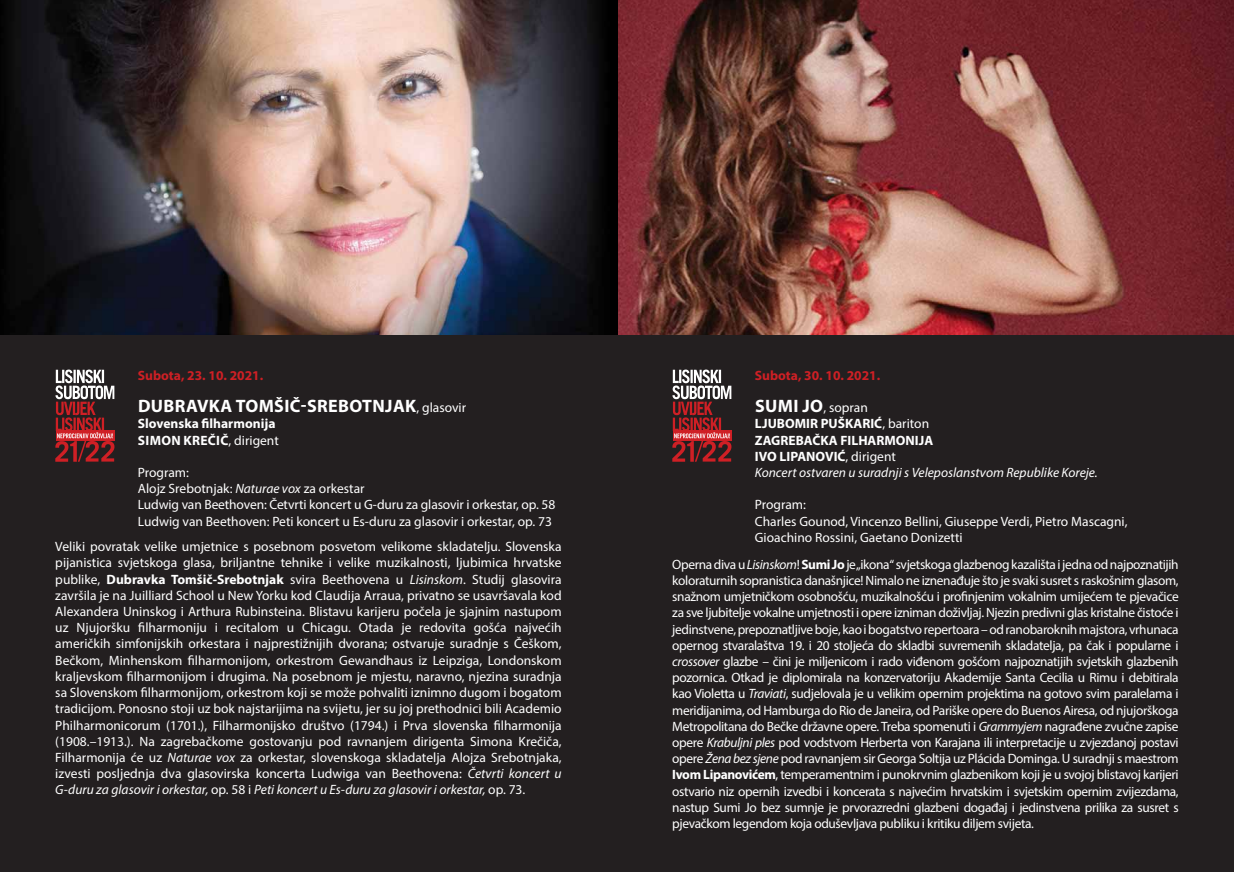
<style>
.page{position:relative;width:1234px;height:872px;background:#fff}
.page>*{position:absolute;margin:0;border:0;box-sizing:border-box;transform-origin:0 0}
.t1{font:700 18px "Myriad Pro";letter-spacing:.02em;color:#fff}
.t2{font:13.5px/16.2px "Myriad Pro";color:#fff}
.t3{font:italic 13.5px/16.2px "Myriad Pro";color:#fff}
.t4{font:700 13.5px/16.2px "Myriad Pro";color:#fff}
.t5{font:700 13.5px "Myriad Pro";color:#cf1f25}
.s1{font-weight:400;font-size:13.5px}
.s2{font-weight:400}
.s3{font-style:italic}
.s4{font-weight:700}
.s5{font-weight:700;font-style:normal;font-size:18px}
.s6{font-style:normal}
.s7{font-weight:700;font-style:normal}
</style>
<div class="page">
<div style="left:617px;top:335px;width:616px;height:537px;background:#231f20"></div>
<div style="left:0;top:335px;width:617px;height:537px;background:#231f20"></div>
<img style="left:617px;top:0;width:616px;height:334px">
<img style="left:0;top:0;width:617px;height:334px">
<svg style="left:672px;top:369px;width:59px;height:93px"></svg>
<svg style="left:55px;top:369px;width:59px;height:93px"></svg>
<p class="t5" style="left:138px;top:366px;width:127px">Subota, 23. 10. 2021.</p>
<h1 class="t1" style="left:138px;top:394px;width:329px">DUBRAVKA TOMŠIČ-SREBOTNJAK<span class="s1">, glasovir</span></h1>
<p class="t4" style="left:138px;top:415px;width:142px">Slovenska filharmonija<br>SIMON KREČIČ<span class="s2">, dirigent</span></p>
<p class="t2" style="left:138px;top:464px;width:419px">Program:<br>Alojz Srebotnjak: <span class="s3">Naturae vox</span> za orkestar<br>Ludwig van Beethoven: Četvrti koncert u G-duru za glasovir i orkestar, op. 58<br>Ludwig van Beethoven: Peti koncert u Es-duru za glasovir i orkestar, op. 73</p>
<p class="t2" style="left:55px;top:538px;width:508px;text-align:justify">Veliki povratak velike umjetnice s posebnom posvetom velikome skladatelju. Slovenska pijanistica svjetskoga glasa, briljantne tehnike i velike muzikalnosti, ljubimica hrvatske publike, <span class="s4">Dubravka Tomšič-Srebotnjak</span> svira Beethovena u <span class="s3">Lisinskom</span>. Studij glasovira završila je na Juilliard School u New Yorku kod Claudija Arraua, privatno se usavršavala kod Alexandera Uninskog i Arthura Rubinsteina. Blistavu karijeru počela je sjajnim nastupom uz Njujoršku filharmoniju i recitalom u Chicagu. Otada je redovita gošća najvećih američkih simfonijskih orkestara i najprestižnijih dvorana; ostvaruje suradnje s Češkom, Bečkom, Minhenskom filharmonijom, orkestrom Gewandhaus iz Leipziga, Londonskom kraljevskom filharmonijom i drugima. Na posebnom je mjestu, naravno, njezina suradnja sa Slovenskom filharmonijom, orkestrom koji se može pohvaliti iznimno dugom i bogatom tradicijom. Ponosno stoji uz bok najstarijima na svijetu, jer su joj prethodnici bili Academio Philharmonicorum (1701.), Filharmonijsko društvo (1794.) i Prva slovenska filharmonija (1908.–1913.). Na zagrebačkome gostovanju pod ravnanjem dirigenta Simona Krečiča, Filharmonija će uz <span class="s3">Naturae vox</span> za orkestar, slovenskoga skladatelja Alojza Srebotnjaka, izvesti posljednja dva glasovirska koncerta Ludwiga van Beethovena: <span class="s3">Četvrti koncert u G-duru za glasovir i orkestar,</span> op. 58 i <span class="s3">Peti koncert u Es-duru za glasovir i orkestar,</span> op. 73.</p>
<p class="t5" style="left:754px;top:366px;width:127px">Subota, 30. 10. 2021.</p>
<p class="t3" style="left:754px;top:399px;width:344px"><span class="s5">SUMI JO</span><span class="s6">, sopran<br></span><span class="s7">LJUBOMIR PUŠKARIĆ</span><span class="s6">, bariton<br></span><span class="s7">ZAGREBAČKA FILHARMONIJA<br>IVO LIPANOVIĆ</span><span class="s6">, dirigent<br></span>Koncert ostvaren u suradnji s Veleposlanstvom Republike Koreje.</p>
<p class="t2" style="left:754px;top:496px;width:374px">Program:<br>Charles Gounod, Vincenzo Bellini, Giuseppe Verdi, Pietro Mascagni,<br>Gioachino Rossini, Gaetano Donizetti</p>
<p class="t2" style="left:672px;top:556px;width:508px;text-align:justify">Operna diva u <span class="s3">Lisinskom</span>! <span class="s4">Sumi Jo</span> je „ikona“ svjetskoga glazbenog kazališta i jedna od najpoznatijih koloraturnih sopranistica današnjice! Nimalo ne iznenađuje što je svaki susret s raskošnim glasom, snažnom umjetničkom osobnošću, muzikalnošću i profinjenim vokalnim umijećem te pjevačice za sve ljubitelje vokalne umjetnosti i opere izniman doživljaj. Njezin predivni glas kristalne čistoće i jedinstvene, prepoznatljive boje, kao i bogatstvo repertoara – od ranobaroknih majstora, vrhunaca opernog stvaralaštva 19. i 20 stoljeća do skladbi suvremenih skladatelja, pa čak i popularne i <span class="s3">crossover</span> glazbe – čini je miljenicom i rado viđenom gošćom najpoznatijih svjetskih glazbenih pozornica. Otkad je diplomirala na konzervatoriju Akademije Santa Cecilia u Rimu i debitirala kao Violetta u <span class="s3">Traviati</span>, sudjelovala je u velikim opernim projektima na gotovo svim paralelama i meridijanima, od Hamburga do Rio de Janeira, od Pariške opere do Buenos Airesa, od njujorškoga Metropolitana do Bečke državne opere. Treba spomenuti i <span class="s3">Grammyjem</span> nagrađene zvučne zapise opere <span class="s3">Krabuljni ples</span> pod vodstvom Herberta von Karajana ili interpretacije u zvjezdanoj postavi opere <span class="s3">Žena bez sjene</span> pod ravnanjem sir Georga Soltija uz Plácida Dominga. U suradnji s maestrom <span class="s4">Ivom Lipanovićem</span>, temperamentnim i punokrvnim glazbenikom koji je u svojoj blistavoj karijeri ostvario niz opernih izvedbi i koncerata s najvećim hrvatskim i svjetskim opernim zvijezdama, nastup Sumi Jo bez sumnje je prvorazredni glazbeni događaj i jedinstvena prilika za susret s pjevačkom legendom koja oduševljava publiku i kritiku diljem svijeta.</p>
</div>
